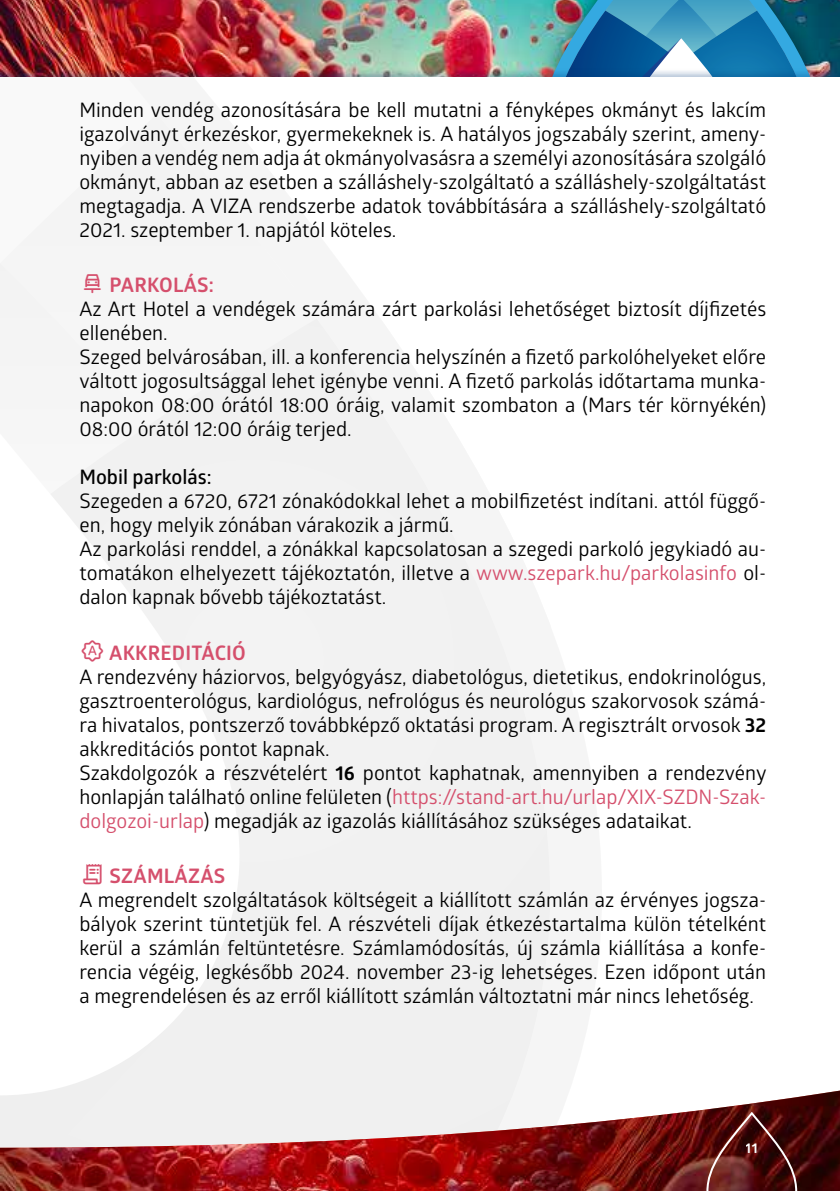
<style>
.page{position:relative;width:840px;height:1191px;background:#fff}
.page>*{position:absolute;margin:0;border:0;box-sizing:border-box;transform-origin:0 0}
.t1{font:20px/24px "Glober";color:#000}
.t2{font:600 20px "Glober";color:#000}
.t3{font:700 20px "Glober";letter-spacing:.01em;color:#d54f6c}
.t4{font:700 14px "Glober";color:#fff}
.s1{color:#d54f6c}
.s2{font-weight:700;color:#d54f6c}
.s3{font-weight:700}
</style>
<div class="page">
<img style="left:0;top:0;width:839px;height:68px">
<img style="left:536px;top:0;width:288px;height:68px">
<div style="left:0;top:114px;width:261px;height:204px;background:#f5f5f5"></div>
<svg style="left:0;top:318px;width:550px;height:768px"></svg>
<svg style="left:0;top:433px;width:239px;height:653px"></svg>
<img style="left:0;top:1086px;width:839px;height:105px">
<svg style="left:705px;top:1110px;width:92px;height:81px;background:#591b1a"></svg>
<svg style="left:84px;top:274px;width:17px;height:19px"></svg>
<svg style="left:82px;top:639px;width:21px;height:22px"></svg>
<svg style="left:83px;top:863px;width:19px;height:21px"></svg>
<p class="t1" style="left:79px;top:97px;width:688px;text-align:justify">Minden vendég azonosítására be kell mutatni a fényképes okmányt és lakcím igazolványt érkezéskor, gyermekeknek is. A hatályos jogszabály szerint, amen - nyiben a vendég nem adja át okmányolvasásra a személyi azonosítására szolgáló okmányt, abban az esetben a szálláshely-szolgáltató a szálláshely-szolgáltatást megtagadja. A VIZA rendszerbe adatok továbbítására a szálláshely-szolgáltató 2021. szeptember 1. napjától köteles.</p>
<p class="t3" style="left:110px;top:271px;width:106px">PARKOLÁS:</p>
<p class="t1" style="left:79px;top:296px;width:688px">Az Art Hotel a vendégek számára zárt parkolási lehetőséget biztosít díjfizetés ellenében.<br>Szeged belvárosában, ill. a konferencia helyszínén a fizető parkolóhelyeket előre váltott jogosultsággal lehet igénybe venni. A fizető parkolás időtartama munka&shy;napokon 08:00 órától 18:00 óráig, valamit szombaton a (Mars tér környékén)<br>08:00 órától 12:00 óráig terjed.</p>
<p class="t2" style="left:79px;top:463px;width:134px">Mobil parkolás:</p>
<p class="t1" style="left:79px;top:488px;width:687px">Szegeden a 6720, 6721 zónakódokkal lehet a mobilfizetést indítani. attól függő&shy;en, hogy melyik zónában várakozik a jármű.<br>Az parkolási renddel, a zónákkal kapcsolatosan a szegedi parkoló jegykiadó au&shy;tomatákon elhelyezett tájékoztatón, illetve a <span class="s1">www.szepark.hu/parkolasinfo</span> ol&shy;dalon kapnak bővebb tájékoztatást.</p>
<p class="t1" style="left:79px;top:640px;width:688px"><span class="s1">★</span> <span class="s2">AKKREDITÁCIÓ<br></span>A rendezvény háziorvos, belgyógyász, diabetológus, dietetikus, endokrinológus, gasztroenterológus, kardiológus, nefrológus és neurológus szakorvosok számá&shy;ra hivatalos, pontszerző továbbképző oktatási program. A regisztrált orvosok <span class="s3">32 </span>akkreditációs pontot kapnak.<br>Szakdolgozók a részvételért <span class="s3">16</span> pontot kaphatnak, amennyiben a rendezvény honlapján található online felületen (<span class="s1">https://stand-art.hu/urlap/XIX-SZDN-Szak&shy;dolgozoi-urlap</span>) megadják az igazolás kiállításához szükséges adataikat.</p>
<p class="t1" style="left:79px;top:863px;width:688px"><span class="s1">▼●□■</span> <span class="s2">SZÁMLÁZÁS<br></span>A megrendelt szolgáltatások költségeit a kiállított számlán az érvényes jogsza&shy;bályok szerint tüntetjük fel. A részvételi díjak étkezéstartalma külön tételként kerül a számlán feltüntetésre. Számlamódosítás, új számla kiállítása a konfe&shy;rencia végéig, legkésőbb 2024. november 23-ig lehetséges. Ezen időpont után a megrendelésen és az erről kiállított számlán változtatni már nincs lehetőség.</p>
<p class="t4" style="left:745px;top:1138px;width:13px">11</p>
</div>
